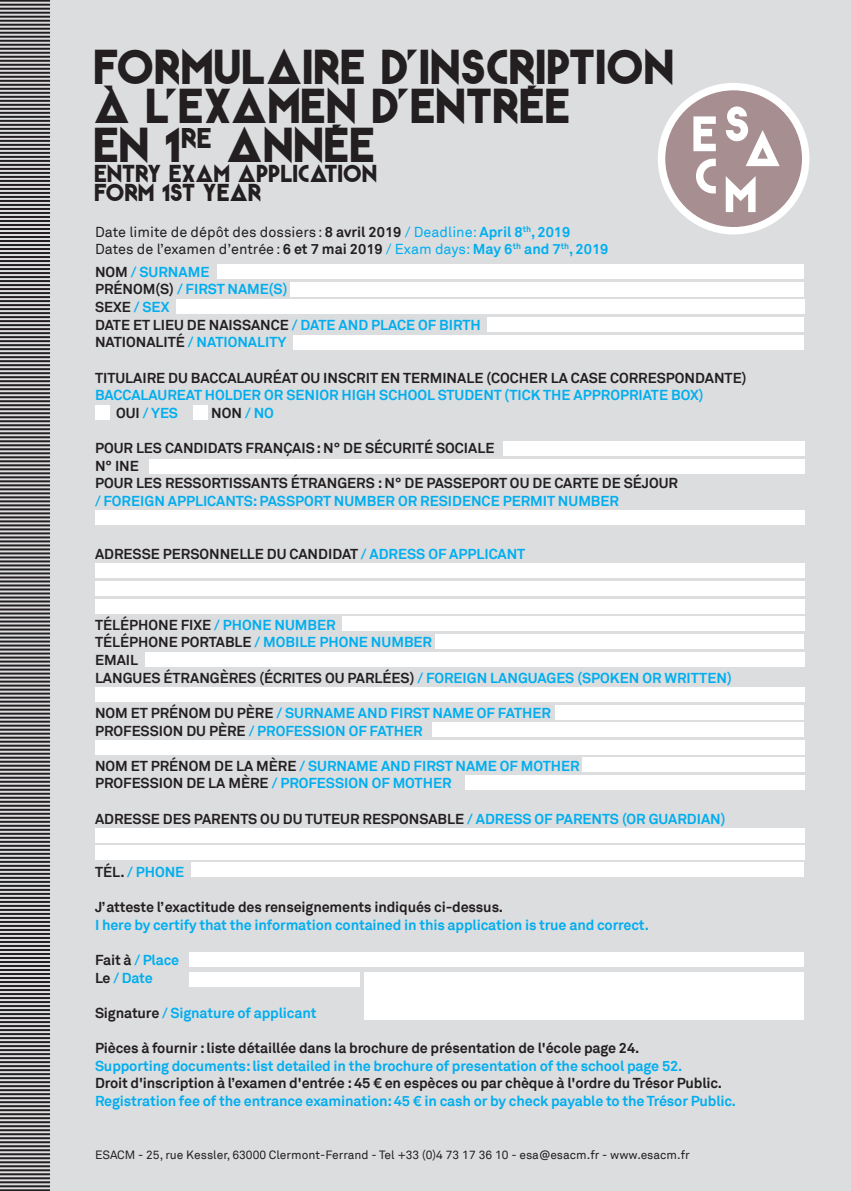
<style>
.page{position:relative;width:851px;height:1191px;background:#fff}
.page>*{position:absolute;margin:0;border:0;box-sizing:border-box;transform-origin:0 0}
.t1{font:48.6px "LABORANTINE";color:#231f20}
.t2{font:24.2px "LABORANTINE";color:#231f20}
.t3{font:700 14.4px "Akkurat";color:#00aeef}
.t4{font:700 14.4px "Akkurat";color:#231f20}
.t5{font:14.4px "Akkurat";color:#231f20}
.t6{font:12px "Akkurat";color:#231f20}
.s1{font-weight:700}
.s2{color:#00aeef}
.s3{font-weight:700;color:#00aeef}
.s4{color:#231f20}
</style>
<div class="page">
<div style="left:0;top:0;width:850px;height:1191px;background:#dcdddf"></div>
<svg style="left:0;top:0;width:50px;height:1191px"></svg>
<div style="left:217px;top:264px;width:587px;height:15px;background:#fff"></div>
<div style="left:95px;top:564px;width:709px;height:14px;background:#fff"></div>
<div style="left:290px;top:282px;width:514px;height:14px;background:#fff"></div>
<div style="left:95px;top:581px;width:709px;height:15px;background:#fff"></div>
<div style="left:95px;top:687px;width:709px;height:14px;background:#fff"></div>
<div style="left:465px;top:775px;width:339px;height:14px;background:#fff"></div>
<div style="left:176px;top:300px;width:628px;height:14px;background:#fff"></div>
<div style="left:95px;top:599px;width:709px;height:14px;background:#fff"></div>
<div style="left:555px;top:705px;width:249px;height:14px;background:#fff"></div>
<div style="left:487px;top:317px;width:317px;height:14px;background:#fff"></div>
<div style="left:342px;top:617px;width:462px;height:14px;background:#fff"></div>
<div style="left:432px;top:722px;width:372px;height:15px;background:#fff"></div>
<div style="left:294px;top:335px;width:510px;height:14px;background:#fff"></div>
<div style="left:435px;top:634px;width:369px;height:14px;background:#fff"></div>
<div style="left:95px;top:740px;width:709px;height:14px;background:#fff"></div>
<div style="left:95px;top:828px;width:709px;height:14px;background:#fff"></div>
<div style="left:364px;top:972px;width:440px;height:47px;background:#fff"></div>
<div style="left:95px;top:845px;width:709px;height:14px;background:#fff"></div>
<div style="left:145px;top:652px;width:659px;height:14px;background:#fff"></div>
<div style="left:582px;top:757px;width:222px;height:15px;background:#fff"></div>
<div style="left:191px;top:862px;width:613px;height:15px;background:#fff"></div>
<div style="left:503px;top:441px;width:301px;height:14px;background:#fff"></div>
<div style="left:149px;top:459px;width:655px;height:14px;background:#fff"></div>
<div style="left:95px;top:510px;width:709px;height:14px;background:#fff"></div>
<div style="left:95px;top:405px;width:14px;height:14px;background:#fff"></div>
<div style="left:193px;top:405px;width:14px;height:14px;background:#fff"></div>
<div style="left:189px;top:952px;width:615px;height:15px;background:#fff"></div>
<div style="left:189px;top:972px;width:170px;height:14px;background:#fff"></div>
<svg style="left:658px;top:83px;width:151px;height:151px"></svg>
<p class="t1" style="left:95px;top:45px;width:582px">FORMULAIRE D’INSCRIPTION</p>
<p class="t1" style="left:95px;top:85px;width:478px">À L’EXAMEN D’ENTRÉE</p>
<p class="t1" style="left:95px;top:124px;width:283px">EN 1<sup>RE</sup> ANNÉE</p>
<p class="t2" style="left:95px;top:163px;width:284px">ENTRY EXAM APPLICATION</p>
<p class="t2" style="left:95px;top:182px;width:169px">FORM 1ST YEAR</p>
<p class="t5" style="left:95px;top:223px;width:477px">Date limite de dépôt des dossiers: <span class="s1">8 avril 2019</span> <span class="s2">/ Deadline:</span> <span class="s3">April 8</span><sup>th</sup><span class="s3">, 2019</span></p>
<p class="t5" style="left:95px;top:241px;width:515px">Dates de l’examen d’entrée: <span class="s1">6 et 7 mai 2019</span> <span class="s2">/ Exam days:</span> <span class="s3">May 6</span><sup>th</sup> <span class="s3">and 7</span><sup>th</sup><span class="s3">, 2019</span></p>
<p class="t3" style="left:95px;top:262px;width:116px"><span class="s4">NOM</span> / SURNAME</p>
<p class="t3" style="left:95px;top:280px;width:194px"><span class="s4">PRÉNOM(S)</span> / FIRST NAME(S)</p>
<p class="t4" style="left:95px;top:298px;width:76px">SEXE <span class="s2">/ SEX</span></p>
<p class="t4" style="left:95px;top:315px;width:387px">DATE ET LIEU DE NAISSANCE <span class="s2">/ DATE AND PLACE OF BIRTH</span></p>
<p class="t3" style="left:95px;top:333px;width:193px"><span class="s4">NATIONALITÉ</span> / NATIONALITY</p>
<p class="t4" style="left:95px;top:368px;width:652px">TITULAIRE DU BACCALAURÉAT OU INSCRIT EN TERMINALE (COCHER LA CASE CORRESPONDANTE)</p>
<p class="t3" style="left:95px;top:386px;width:610px">BACCALAUREAT HOLDER OR SENIOR HIGH SCHOOL STUDENT (TICK THE APPROPRIATE BOX)</p>
<p class="t3" style="left:116px;top:404px;width:63px"><span class="s4">OUI</span> / YES</p>
<p class="t4" style="left:211px;top:404px;width:64px">NON <span class="s2">/ NO</span></p>
<p class="t4" style="left:95px;top:439px;width:401px">POUR LES CANDIDATS FRANÇAIS: N° DE SÉCURITÉ SOCIALE</p>
<p class="t4" style="left:95px;top:456px;width:45px">N° INE</p>
<p class="t4" style="left:95px;top:474px;width:584px">POUR LES RESSORTISSANTS ÉTRANGERS : N° DE PASSEPORT OU DE CARTE DE SÉJOUR</p>
<p class="t3" style="left:95px;top:492px;width:525px">/ FOREIGN APPLICANTS: PASSPORT NUMBER OR RESIDENCE PERMIT NUMBER</p>
<p class="t4" style="left:95px;top:545px;width:432px">ADRESSE PERSONNELLE DU CANDIDAT <span class="s2">/ ADRESS OF APPLICANT</span></p>
<p class="t4" style="left:95px;top:615px;width:242px">TÉLÉPHONE FIXE <span class="s2">/ PHONE NUMBER</span></p>
<p class="t3" style="left:95px;top:633px;width:338px"><span class="s4">TÉLÉPHONE PORTABLE</span> / MOBILE PHONE NUMBER</p>
<p class="t4" style="left:95px;top:651px;width:45px">EMAIL</p>
<p class="t4" style="left:95px;top:668px;width:638px">LANGUES ÉTRANGÈRES (ÉCRITES OU PARLÉES) <span class="s2">/ FOREIGN LANGUAGES (SPOKEN OR WRITTEN)</span></p>
<p class="t3" style="left:95px;top:703px;width:457px"><span class="s4">NOM ET PRÉNOM DU PÈRE</span> / SURNAME AND FIRST NAME OF FATHER</p>
<p class="t3" style="left:95px;top:721px;width:329px"><span class="s4">PROFESSION DU PÈRE</span> / PROFESSION OF FATHER</p>
<p class="t3" style="left:95px;top:756px;width:486px"><span class="s4">NOM ET PRÉNOM DE LA MÈRE</span> / SURNAME AND FIRST NAME OF MOTHER</p>
<p class="t3" style="left:95px;top:774px;width:358px"><span class="s4">PROFESSION DE LA MÈRE</span> / PROFESSION OF MOTHER</p>
<p class="t4" style="left:95px;top:809px;width:632px">ADRESSE DES PARENTS OU DU TUTEUR RESPONSABLE <span class="s2">/ ADRESS OF PARENTS (OR GUARDIAN)</span></p>
<p class="t3" style="left:95px;top:862px;width:91px"><span class="s4">TÉL.</span> / PHONE</p>
<p class="t4" style="left:95px;top:897px;width:409px">J’atteste l’exactitude des renseignements indiqués ci-dessus.</p>
<p class="t3" style="left:95px;top:915px;width:555px">I here by certify that the information contained in this application is true and correct.</p>
<p class="t3" style="left:95px;top:950px;width:86px"><span class="s4">Fait à</span> / Place</p>
<p class="t3" style="left:95px;top:968px;width:59px"><span class="s4">Le</span> / Date</p>
<p class="t3" style="left:95px;top:1003px;width:223px"><span class="s4">Signature</span> / Signature of applicant</p>
<p class="t4" style="left:95px;top:1039px;width:545px">Pièces à fournir : liste détaillée dans la brochure de présentation de l'école page 24.</p>
<p class="t3" style="left:95px;top:1056px;width:588px">Supporting documents: list detailed in the brochure of presentation of the school page 52.</p>
<p class="t4" style="left:95px;top:1074px;width:628px">Droit d'inscription à l’examen d'entrée : 45 € en espèces ou par chèque à l'ordre du Trésor Public.</p>
<p class="t3" style="left:95px;top:1092px;width:642px">Registration fee of the entrance examination: 45 € in cash or by check payable to the Trésor Public.</p>
<p class="t6" style="left:95px;top:1147px;width:596px">ESACM - 25, rue Kessler, 63000 Clermont-Ferrand - Tel +33 (0)4 73 17 36 10 - esa@esacm.fr - www.esacm.fr</p>
</div>
